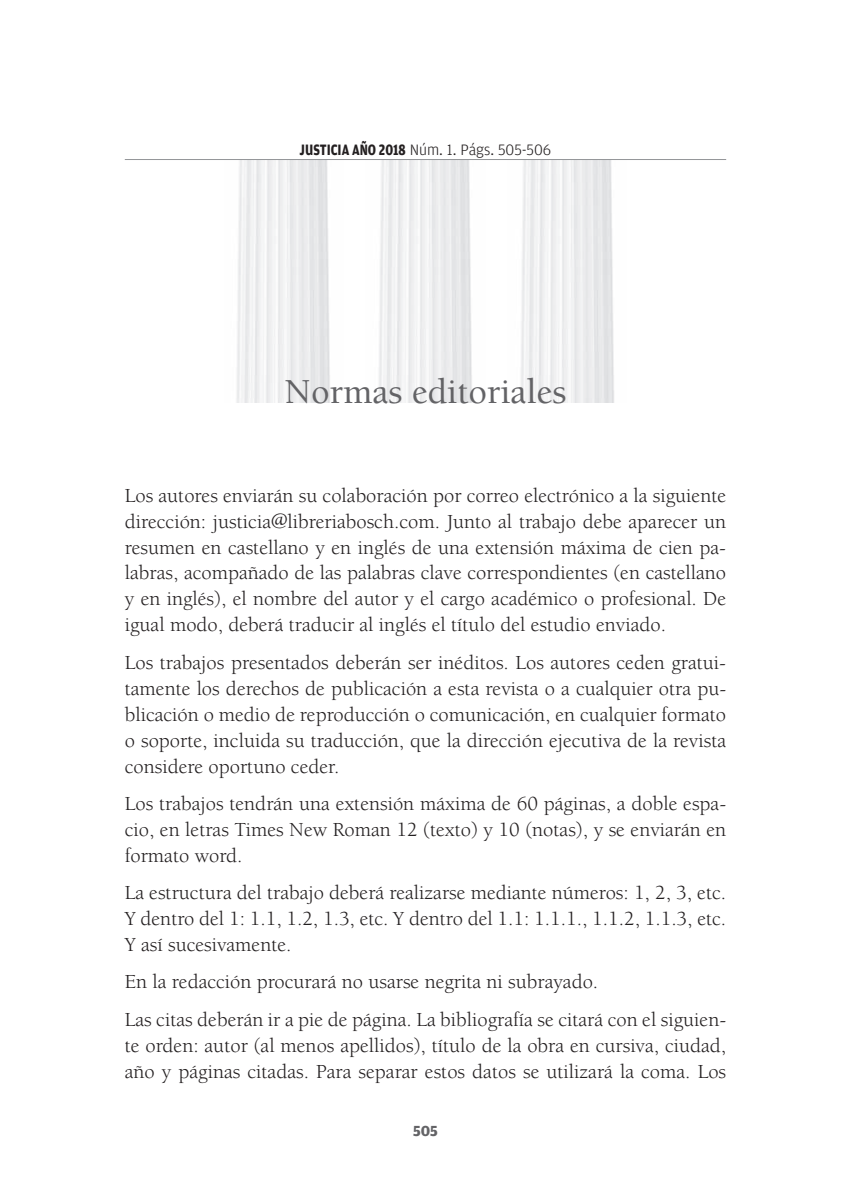
<style>
.page{position:relative;width:851px;height:1191px;background:#fff}
.page>*{position:absolute;margin:0;border:0;box-sizing:border-box;transform-origin:0 0}
.t1{font:500 36px "Berkeley Std";color:#636366}
.t2{font:20.4px/26px "Berkeley Std";color:#231f20;text-align:justify}
.t3{font:300 16px "Amplitude";color:#231f20}
.t4{font:700 15.6px "Amplitude";color:#636366}
.s1{font-weight:700}
</style>
<div class="page">
<img style="left:236px;top:160px;width:94px;height:243px">
<img style="left:378px;top:160px;width:94px;height:243px">
<img style="left:520px;top:160px;width:94px;height:243px">
<hr style="left:125px;top:159px;width:601px;height:1px;background:#939598">
<p class="t3" style="left:299px;top:140px;width:253px"><span class="s1">JUSTICIA AÑO 2018</span> Núm. 1. Págs. 505-506</p>
<h1 class="t1" style="left:284px;top:372px;width:283px">Normas editoriales</h1>
<p class="t2" style="left:125px;top:482px;width:602px">Los autores enviarán su colaboración por correo electrónico a la siguiente dirección: justicia@libreriabosch.com. Junto al trabajo debe aparecer un resumen en castellano y en inglés de una extensión máxima de cien pa&shy;labras, acompañado de las palabras clave correspondientes (en castellano y en inglés), el nombre del autor y el cargo académico o profesional. De igual modo, deberá traducir al inglés el título del estudio enviado.</p>
<p class="t2" style="left:125px;top:649px;width:603px">Los trabajos presentados deberán ser inéditos. Los autores ceden gratui&shy;tamente los derechos de publicación a esta revista o a cualquier otra pu&shy;blicación o medio de reproducción o comunicación, en cualquier formato o soporte, incluida su traducción, que la dirección ejecutiva de la revista considere oportuno ceder.</p>
<p class="t2" style="left:125px;top:791px;width:602px">Los trabajos tendrán una extensión máxima de 60 páginas, a doble espa&shy;cio, en letras Times New Roman 12 (texto) y 10 (notas), y se enviarán en formato word.</p>
<p class="t2" style="left:125px;top:880px;width:602px">La estructura del trabajo deberá realizarse mediante números: 1, 2, 3, etc.<br>Y dentro del 1: 1.1, 1.2, 1.3, etc. Y dentro del 1.1: 1.1.1., 1.1.2, 1.1.3, etc.<br>Y así sucesivamente.</p>
<p class="t2" style="left:125px;top:963px;width:602px;line-height:37.2px">En la redacción procurará no usarse negrita ni subrayado.<br>Las citas deberán ir a pie de página. La bibliografía se citará con el siguien-</p>
<p class="t2" style="left:125px;top:1032px;width:603px">te orden: autor (al menos apellidos), título de la obra en cursiva, ciudad, año y páginas citadas. Para separar estos datos se utilizará la coma. Los</p>
<p class="t4" style="left:413px;top:1122px;width:26px">505</p>
</div>
